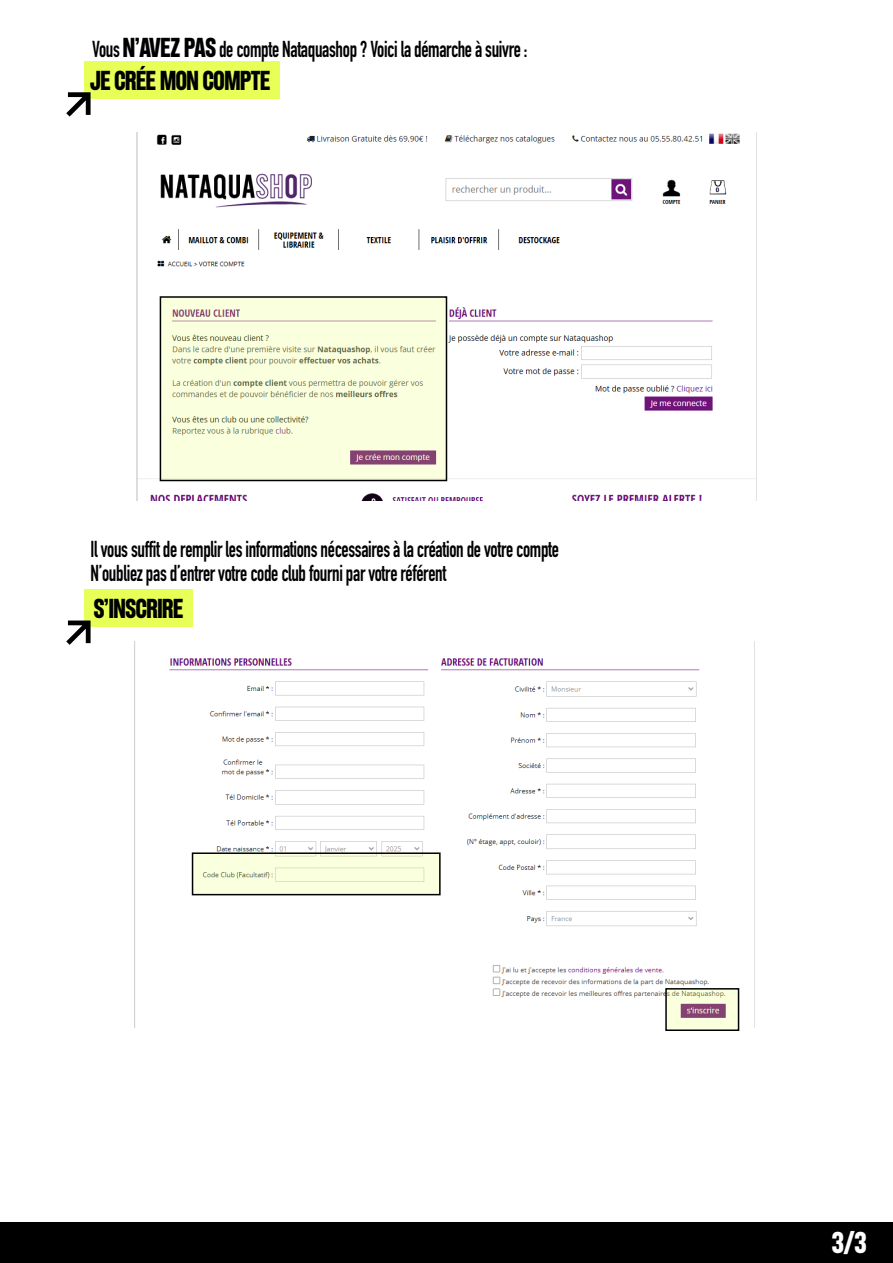
<style>
.page{position:relative;width:893px;height:1263px;background:#fff}
.page>*{position:absolute;margin:0;border:0;box-sizing:border-box;transform-origin:0 0}
.t1{font:900 30.15px "Etrusco Now Condensed";color:#fff;scale:.85 1}
.t2{font:900 27.45px "Etrusco Now Condensed";letter-spacing:-.015em;color:#000;scale:.85 1}
.t3{font:700 22.65px "DIN Condensed";letter-spacing:-.015em;color:#000;scale:.85 1}
.s1{font-family:"Etrusco Now Condensed";font-weight:900;font-size:27.45px}
</style>
<div class="page">
<div style="left:0;top:1222px;width:893px;height:41px;background:#000"></div>
<div style="left:84px;top:61px;width:196px;height:38px;background:#e7ff56"></div>
<svg style="left:66px;top:92px;width:25px;height:25px"></svg>
<div style="left:84px;top:590px;width:109px;height:37px;background:#e7ff56"></div>
<svg style="left:66px;top:620px;width:25px;height:25px"></svg>
<img style="left:137px;top:132px;width:619px;height:368px">
<svg style="left:163px;top:299px;width:281px;height:179px;fill:#faffdd"></svg>
<div style="left:160px;top:296px;width:287px;height:185px;border:2px solid #000"></div>
<img style="left:169px;top:642px;width:586px;height:386px">
<svg style="left:668px;top:991px;width:68px;height:37px;fill:#faffdd"></svg>
<div style="left:665px;top:988px;width:74px;height:43px;border:2px solid #000"></div>
<svg style="left:195px;top:855px;width:243px;height:37px;fill:#faffdd"></svg>
<div style="left:192px;top:852px;width:249px;height:43px;border:2px solid #000"></div>
<p class="t3" style="left:92px;top:34px;width:514px">Vous <span class="s1">N’AVEZ PAS</span> de compte Nataquashop ? Voici la démarche à suivre :</p>
<p class="t2" style="left:90px;top:59px;width:214px">JE CRÉE MON COMPTE</p>
<p class="t3" style="left:91px;top:534px;width:553px">Il vous suffit de remplir les informations nécessaires à la création de votre compte</p>
<p class="t3" style="left:91px;top:557px;width:420px">N’oubliez pas d’entrer votre code club fourni par votre référent</p>
<p class="t2" style="left:94px;top:587px;width:107px">S’INSCRIRE</p>
<h1 class="t1" style="left:832px;top:1219px;width:42px">3/3</h1>
</div>
